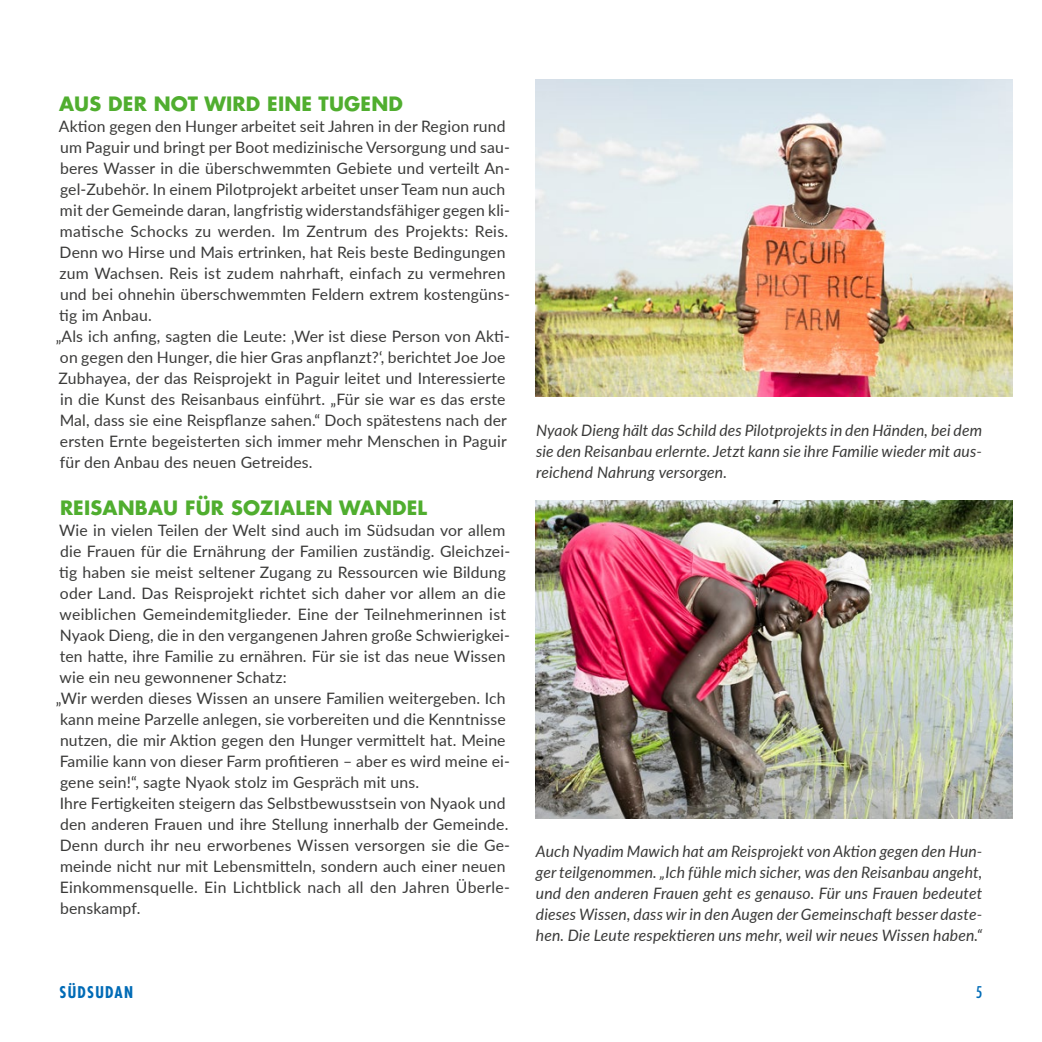
<style>
.page{position:relative;width:1042px;height:1042px;background:#fff}
.page>*{position:absolute;margin:0;border:0;box-sizing:border-box;transform-origin:0 0}
.t1{font:700 19.25px "Futura LT Pro";letter-spacing:.01em;color:#50ae2f}
.t2{font:15.75px/21px "Lato";letter-spacing:.01em;color:#3a3a39}
.t3{font:italic 15.75px/21px "Lato";letter-spacing:.01em;color:#3a3a39;text-align:justify}
.t4{font:700 condensed 15.75px "Futura LT Pro";letter-spacing:.08em;color:#006bb6}
.t5{font:500 condensed 15.75px "Futura";color:#006bb6}
</style>
<div class="page">
<img style="left:536px;top:500px;width:476px;height:318px">
<img style="left:536px;top:79px;width:476px;height:318px">
<p class="t1" style="left:59px;top:89px;width:345px">AUS DER NOT WIRD EINE TUGEND</p>
<p class="t2" style="left:56px;top:115px;width:456px">Aktion gegen den Hunger arbeitet seit Jahren in der Region rund um Paguir und bringt per Boot medizinische Versorgung und sau&shy;beres Wasser in die überschwemmten Gebiete und verteilt An&shy;gel-Zubehör. In einem Pilotprojekt arbeitet unser Team nun auch mit der Gemeinde daran, langfristig widerstandsfähiger gegen kli&shy;matische Schocks zu werden. Im Zentrum des Projekts: Reis.<br>Denn wo Hirse und Mais ertrinken, hat Reis beste Bedingungen zum Wachsen. Reis ist zudem nahrhaft, einfach zu vermehren und bei ohnehin überschwemmten Feldern extrem kostengüns&shy;tig im Anbau.<br>„Als ich anfing, sagten die Leute: ‚Wer ist diese Person von Akti&shy;on gegen den Hunger, die hier Gras anpflanzt?‘, berichtet Joe Joe Zubhayea, der das Reisprojekt in Paguir leitet und Interessierte in die Kunst des Reisanbaus einführt. „Für sie war es das erste Mal, dass sie eine Reispflanze sahen.“ Doch spätestens nach der ersten Ernte begeisterten sich immer mehr Menschen in Paguir für den Anbau des neuen Getreides.</p>
<p class="t1" style="left:60px;top:493px;width:369px">REISANBAU FÜR SOZIALEN WANDEL</p>
<p class="t2" style="left:56px;top:519px;width:456px">Wie in vielen Teilen der Welt sind auch im Südsudan vor allem die Frauen für die Ernährung der Familien zuständig. Gleichzei&shy;tig haben sie meist seltener Zugang zu Ressourcen wie Bildung oder Land. Das Reisprojekt richtet sich daher vor allem an die weiblichen Gemeindemitglieder. Eine der Teilnehmerinnen ist Nyaok Dieng, die in den vergangenen Jahren große Schwierigkei&shy;ten hatte, ihre Familie zu ernähren. Für sie ist das neue Wissen wie ein neu gewonnener Schatz:<br>„Wir werden dieses Wissen an unsere Familien weitergeben. Ich kann meine Parzelle anlegen, sie vorbereiten und die Kenntnisse nutzen, die mir Aktion gegen den Hunger vermittelt hat. Meine Familie kann von dieser Farm profitieren – aber es wird meine ei&shy;gene sein!“, sagte Nyaok stolz im Gespräch mit uns.<br>Ihre Fertigkeiten steigern das Selbstbewusstsein von Nyaok und den anderen Frauen und ihre Stellung innerhalb der Gemeinde.<br>Denn durch ihr neu erworbenes Wissen versorgen sie die Ge&shy;meinde nicht nur mit Lebensmitteln, sondern auch einer neuen Einkommensquelle. Ein Lichtblick nach all den Jahren Überle&shy;benskampf.</p>
<p class="t3" style="left:536px;top:419px;width:447px">Nyaok Dieng hält das Schild des Pilotprojekts in den Händen, bei dem sie den Reisanbau erlernte. Jetzt kann sie ihre Familie wieder mit aus&shy;reichend Nahrung versorgen.</p>
<p class="t3" style="left:536px;top:839px;width:448px">Auch Nyadim Mawich hat am Reisprojekt von Aktion gegen den Hun&shy;ger teilgenommen. „Ich fühle mich sicher, was den Reisanbau angeht, und den anderen Frauen geht es genauso. Für uns Frauen bedeutet dieses Wissen, dass wir in den Augen der Gemeinschaft besser daste&shy;hen. Die Leute respektieren uns mehr, weil wir neues Wissen haben.“</p>
<p class="t4" style="left:60px;top:982px;width:75px">SÜDSUDAN</p>
<p class="t5" style="left:976px;top:982px;width:8px">5</p>
</div>
